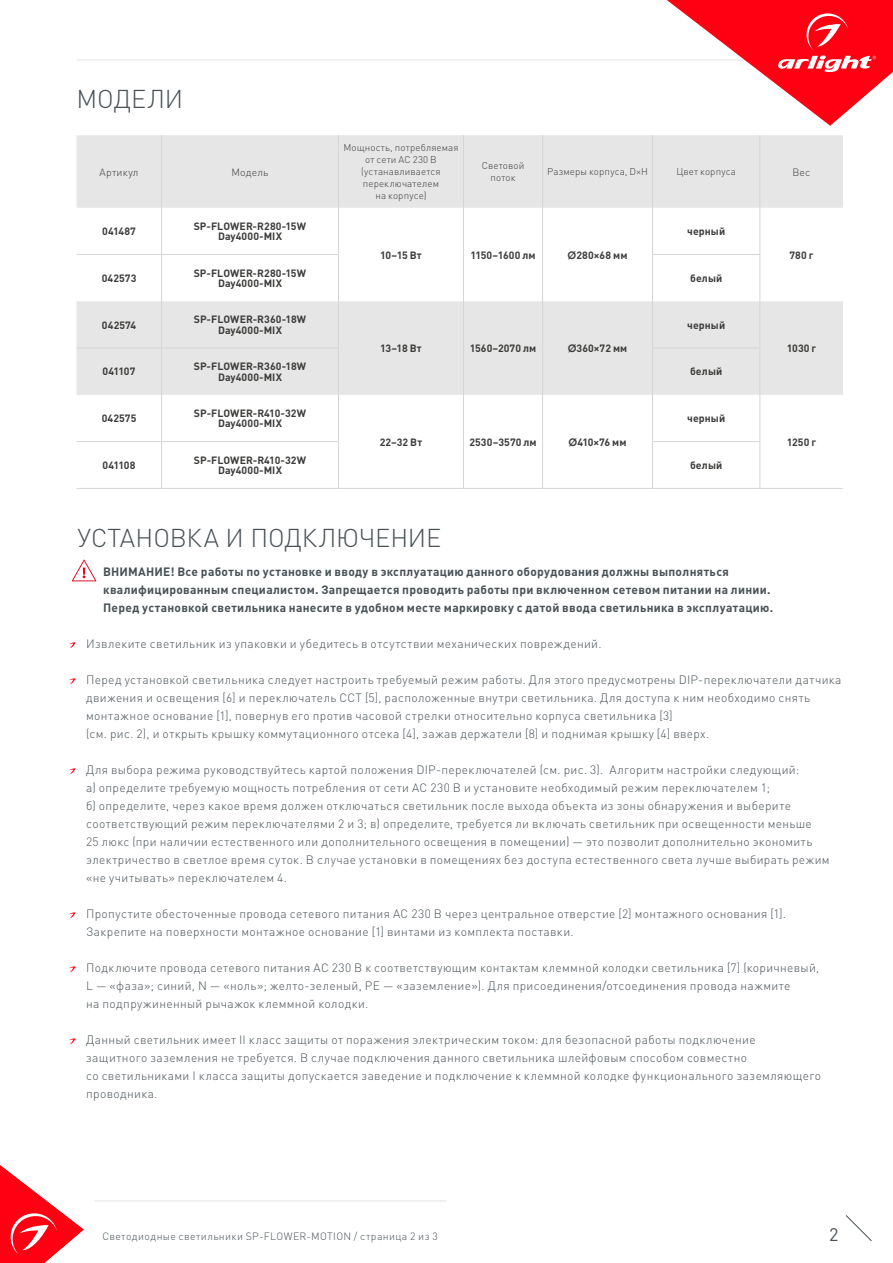
<style>
.page{position:relative;width:893px;height:1263px;background:#fff}
.page>*{position:absolute;margin:0;border:0;box-sizing:border-box;transform-origin:0 0}
.t1{font:300 25.5px "DIN Pro";letter-spacing:-.005em;color:#485156}
.t2{font:18px "DIN Pro";color:#485156}
.t3{font:300 12px/18px "DIN Pro";letter-spacing:.03em;color:#485156}
.t4{font:700 12px/18px "DIN Pro";letter-spacing:.025em;color:#485156}
.t5{font:700 10.5px/10.5px "DIN Pro";letter-spacing:.005em;color:#3c3c3b;text-align:center}
.t6{font:300 10.5px "DIN Pro";letter-spacing:.035em;color:#485156}
.t7{font:300 10.5px "DIN Pro";letter-spacing:.015em;color:#3c3c3b}
.t8{font:300 9.75px/12px "DIN Pro";letter-spacing:.015em;color:#3c3c3b;text-align:center}
.s1{font-family:"Century Gothic"}
</style>
<div class="page">
<hr style="left:77px;top:60px;width:713px;height:1px;background:#e3e3e3">
<svg style="left:667px;top:0;width:226px;height:126px"></svg>
<svg style="left:0;top:1165px;width:84px;height:98px"></svg>
<svg style="left:845px;top:1215px;width:27px;height:26px"></svg>
<hr style="left:94px;top:1200px;width:352px;height:1px;background:#e3e3e3">
<svg style="left:77px;top:135px;width:766px;height:260px;fill:#e6e6e6"></svg>
<hr style="left:77px;top:254px;width:85px;height:1px;background:#d5d5d5">
<hr style="left:162px;top:254px;width:177px;height:1px;background:#d5d5d5">
<hr style="left:77px;top:441px;width:85px;height:1px;background:#d5d5d5">
<hr style="left:162px;top:441px;width:177px;height:1px;background:#d5d5d5">
<hr style="left:652px;top:254px;width:108px;height:1px;background:#d5d5d5">
<hr style="left:652px;top:441px;width:108px;height:1px;background:#d5d5d5">
<hr style="left:77px;top:348px;width:85px;height:1px;background:#d5d5d5">
<hr style="left:162px;top:348px;width:177px;height:1px;background:#d5d5d5">
<hr style="left:652px;top:348px;width:108px;height:1px;background:#d5d5d5">
<hr style="left:161px;top:135px;width:1px;height:73px;background:#d5d5d5">
<hr style="left:338px;top:135px;width:1px;height:73px;background:#d5d5d5">
<hr style="left:463px;top:135px;width:1px;height:73px;background:#d5d5d5">
<hr style="left:542px;top:135px;width:1px;height:73px;background:#d5d5d5">
<hr style="left:652px;top:135px;width:1px;height:73px;background:#d5d5d5">
<hr style="left:759px;top:135px;width:1px;height:73px;background:#d5d5d5">
<hr style="left:161px;top:208px;width:1px;height:46px;background:#d5d5d5">
<hr style="left:161px;top:395px;width:1px;height:46px;background:#d5d5d5">
<hr style="left:338px;top:208px;width:1px;height:46px;background:#d5d5d5">
<hr style="left:463px;top:208px;width:1px;height:46px;background:#d5d5d5">
<hr style="left:542px;top:208px;width:1px;height:46px;background:#d5d5d5">
<hr style="left:463px;top:254px;width:1px;height:47px;background:#d5d5d5">
<hr style="left:542px;top:254px;width:1px;height:47px;background:#d5d5d5">
<hr style="left:338px;top:395px;width:1px;height:46px;background:#d5d5d5">
<hr style="left:463px;top:395px;width:1px;height:47px;background:#d5d5d5">
<hr style="left:542px;top:395px;width:1px;height:47px;background:#d5d5d5">
<hr style="left:463px;top:442px;width:1px;height:46px;background:#d5d5d5">
<hr style="left:542px;top:442px;width:1px;height:46px;background:#d5d5d5">
<hr style="left:652px;top:208px;width:1px;height:46px;background:#d5d5d5">
<hr style="left:652px;top:395px;width:1px;height:46px;background:#d5d5d5">
<hr style="left:759px;top:208px;width:1px;height:46px;background:#d5d5d5">
<hr style="left:759px;top:395px;width:1px;height:46px;background:#d5d5d5">
<hr style="left:161px;top:255px;width:1px;height:46px;background:#d5d5d5">
<hr style="left:338px;top:255px;width:1px;height:46px;background:#d5d5d5">
<hr style="left:161px;top:442px;width:1px;height:46px;background:#d5d5d5">
<hr style="left:338px;top:442px;width:1px;height:46px;background:#d5d5d5">
<hr style="left:652px;top:255px;width:1px;height:46px;background:#d5d5d5">
<hr style="left:759px;top:255px;width:1px;height:46px;background:#d5d5d5">
<hr style="left:652px;top:442px;width:1px;height:46px;background:#d5d5d5">
<hr style="left:759px;top:442px;width:1px;height:46px;background:#d5d5d5">
<hr style="left:161px;top:301px;width:1px;height:47px;background:#d5d5d5">
<hr style="left:338px;top:301px;width:1px;height:47px;background:#d5d5d5">
<hr style="left:463px;top:301px;width:1px;height:47px;background:#d5d5d5">
<hr style="left:542px;top:301px;width:1px;height:47px;background:#d5d5d5">
<hr style="left:463px;top:348px;width:1px;height:47px;background:#d5d5d5">
<hr style="left:542px;top:348px;width:1px;height:47px;background:#d5d5d5">
<hr style="left:652px;top:301px;width:1px;height:47px;background:#d5d5d5">
<hr style="left:759px;top:301px;width:1px;height:47px;background:#d5d5d5">
<hr style="left:161px;top:348px;width:1px;height:47px;background:#d5d5d5">
<hr style="left:338px;top:348px;width:1px;height:47px;background:#d5d5d5">
<hr style="left:652px;top:348px;width:1px;height:47px;background:#d5d5d5">
<hr style="left:759px;top:348px;width:1px;height:47px;background:#d5d5d5">
<hr style="left:338px;top:488px;width:125px;height:1px;background:#d5d5d5">
<hr style="left:463px;top:488px;width:80px;height:1px;background:#d5d5d5">
<hr style="left:543px;top:488px;width:109px;height:1px;background:#d5d5d5">
<hr style="left:760px;top:488px;width:83px;height:1px;background:#d5d5d5">
<hr style="left:77px;top:488px;width:85px;height:1px;background:#d5d5d5">
<hr style="left:162px;top:488px;width:176px;height:1px;background:#d5d5d5">
<hr style="left:652px;top:488px;width:108px;height:1px;background:#d5d5d5">
<svg style="left:69px;top:642px;width:7px;height:6px"></svg>
<svg style="left:69px;top:678px;width:7px;height:6px"></svg>
<svg style="left:69px;top:768px;width:7px;height:6px"></svg>
<svg style="left:69px;top:912px;width:7px;height:6px"></svg>
<svg style="left:69px;top:966px;width:7px;height:6px"></svg>
<svg style="left:69px;top:1038px;width:7px;height:6px"></svg>
<svg style="left:72px;top:560px;width:24px;height:21px"></svg>
<h1 class="t1" style="left:77px;top:81px;width:108px">МОДЕЛИ</h1>
<p class="t7" style="left:100px;top:165px;width:40px">Артикул</p>
<p class="t7" style="left:232px;top:165px;width:38px">Модель</p>
<p class="t5" style="left:102px;top:226px;width:35px">041487</p>
<p class="t5" style="left:194px;top:220px;width:114px">SP-FLOWER-R280-15W<br>Day4000-MIX</p>
<p class="t8" style="left:343px;top:141px;width:117px">Мощность, потребляемая от сети АС 230 В (устанавливается переключателем<br>на корпусе)</p>
<p class="t8" style="left:482px;top:159px;width:44px">Световой поток</p>
<p class="t8" style="left:547px;top:165px;width:102px">Размеры корпуса, D×H</p>
<p class="t8" style="left:676px;top:165px;width:61px">Цвет корпуса</p>
<p class="t7" style="left:792px;top:165px;width:19px">Вес</p>
<p class="t5" style="left:687px;top:226px;width:40px">черный</p>
<p class="t5" style="left:380px;top:249px;width:43px">10–15 Вт</p>
<p class="t5" style="left:470px;top:249px;width:67px">1150–1600 лм</p>
<p class="t5" style="left:568px;top:249px;width:61px"><span class="s1">Ø</span>280×68 мм</p>
<p class="t5" style="left:789px;top:249px;width:25px">780 г</p>
<p class="t5" style="left:102px;top:272px;width:36px">042573</p>
<p class="t5" style="left:194px;top:267px;width:114px">SP-FLOWER-R280-15W<br>Day4000-MIX</p>
<p class="t5" style="left:690px;top:272px;width:34px">белый</p>
<p class="t5" style="left:102px;top:319px;width:36px">042574</p>
<p class="t5" style="left:194px;top:314px;width:114px">SP-FLOWER-R360-18W<br>Day4000-MIX</p>
<p class="t5" style="left:380px;top:343px;width:43px">13–18 Вт</p>
<p class="t5" style="left:470px;top:343px;width:68px">1560–2070 лм</p>
<p class="t5" style="left:568px;top:343px;width:61px"><span class="s1">Ø</span>360×72 мм</p>
<p class="t5" style="left:687px;top:319px;width:40px">черный</p>
<p class="t5" style="left:103px;top:366px;width:34px">041107</p>
<p class="t5" style="left:194px;top:361px;width:114px">SP-FLOWER-R360-18W<br>Day4000-MIX</p>
<p class="t5" style="left:690px;top:366px;width:34px">белый</p>
<p class="t5" style="left:102px;top:413px;width:36px">042575</p>
<p class="t5" style="left:194px;top:407px;width:114px">SP-FLOWER-R410-32W<br>Day4000-MIX</p>
<p class="t5" style="left:380px;top:436px;width:44px">22–32 Вт</p>
<p class="t5" style="left:469px;top:436px;width:69px">2530–3570 лм</p>
<p class="t5" style="left:568px;top:436px;width:60px"><span class="s1">Ø</span>410×76 мм</p>
<p class="t5" style="left:687px;top:413px;width:40px">черный</p>
<p class="t5" style="left:103px;top:459px;width:34px">041108</p>
<p class="t5" style="left:194px;top:454px;width:114px">SP-FLOWER-R410-32W<br>Day4000-MIX</p>
<p class="t5" style="left:690px;top:459px;width:34px">белый</p>
<p class="t5" style="left:787px;top:343px;width:31px">1030 г</p>
<p class="t5" style="left:787px;top:436px;width:31px">1250 г</p>
<h1 class="t1" style="left:78px;top:520px;width:365px">УСТАНОВКА И ПОДКЛЮЧЕНИЕ</h1>
<p class="t4" style="left:103px;top:562px;width:671px">ВНИМАНИЕ! Все работы по установке и вводу в эксплуатацию данного оборудования должны выполняться квалифицированным специалистом. Запрещается проводить работы при включенном сетевом питании на линии.<br>Перед установкой светильника нанесите в удобном месте маркировку с датой ввода светильника в эксплуатацию.</p>
<p class="t3" style="left:86px;top:634px;width:517px">Извлеките светильник из упаковки и убедитесь в отсутствии механических повреждений.</p>
<p class="t3" style="left:86px;top:670px;width:757px">Перед установкой светильника следует настроить требуемый режим работы. Для этого предусмотрены DIР-переключатели датчика движения и освещения [6] и переключатель ССТ [5], расположенные внутри светильника. Для доступа к ним необходимо снять монтажное основание [1], повернув его против часовой стрелки относительно корпуса светильника [3]<br>(см. рис. 2), и открыть крышку коммутационного отсека [4], зажав держатели [8] и поднимая крышку [4] вверх.</p>
<p class="t3" style="left:86px;top:760px;width:745px">Для выбора режима руководствуйтесь картой положения DIР-переключателей (см. рис. 3). Алгоритм настройки следующий:<br>а) определите требуемую мощность потребления от сети АС 230 В и установите необходимый режим переключателем 1;<br>б) определите, через какое время должен отключаться светильник после выхода объекта из зоны обнаружения и выберите соответствующий режим переключателями 2 и 3; в) определите, требуется ли включать светильник при освещенности меньше<br>25 люкс (при наличии естественного или дополнительного освещения в помещении) — это позволит дополнительно экономить электричество в светлое время суток. В случае установки в помещениях без доступа естественного света лучше выбирать режим «не учитывать» переключателем 4.</p>
<p class="t3" style="left:86px;top:904px;width:701px">Пропустите обесточенные провода сетевого питания АС 230 В через центральное отверстие [2] монтажного основания [1].<br>Закрепите на поверхности монтажное основание [1] винтами из комплекта поставки.</p>
<p class="t3" style="left:86px;top:958px;width:735px">Подключите провода сетевого питания АС 230 В к соответствующим контактам клеммной колодки светильника [7] (коричневый,<br>L — «фаза»; синий, N — «ноль»; желто-зеленый, РЕ — «заземление»). Для присоединения/отсоединения провода нажмите<br>на подпружиненный рычажок клеммной колодки.</p>
<p class="t3" style="left:86px;top:1030px;width:736px">Данный светильник имеет II класс защиты от поражения электрическим током: для безопасной работы подключение<br>защитного заземления не требуется. В случае подключения данного светильника шлейфовым способом совместно<br>со светильниками I класса защиты допускается заведение и подключение к клеммной колодке функционального заземляющего проводника.</p>
<p class="t6" style="left:102px;top:1229px;width:337px">Светодиодные светильники SP-FLOWER-MOTION / страница 2 из 3</p>
<h2 class="t2" style="left:829px;top:1222px;width:11px">2</h2>
</div>
